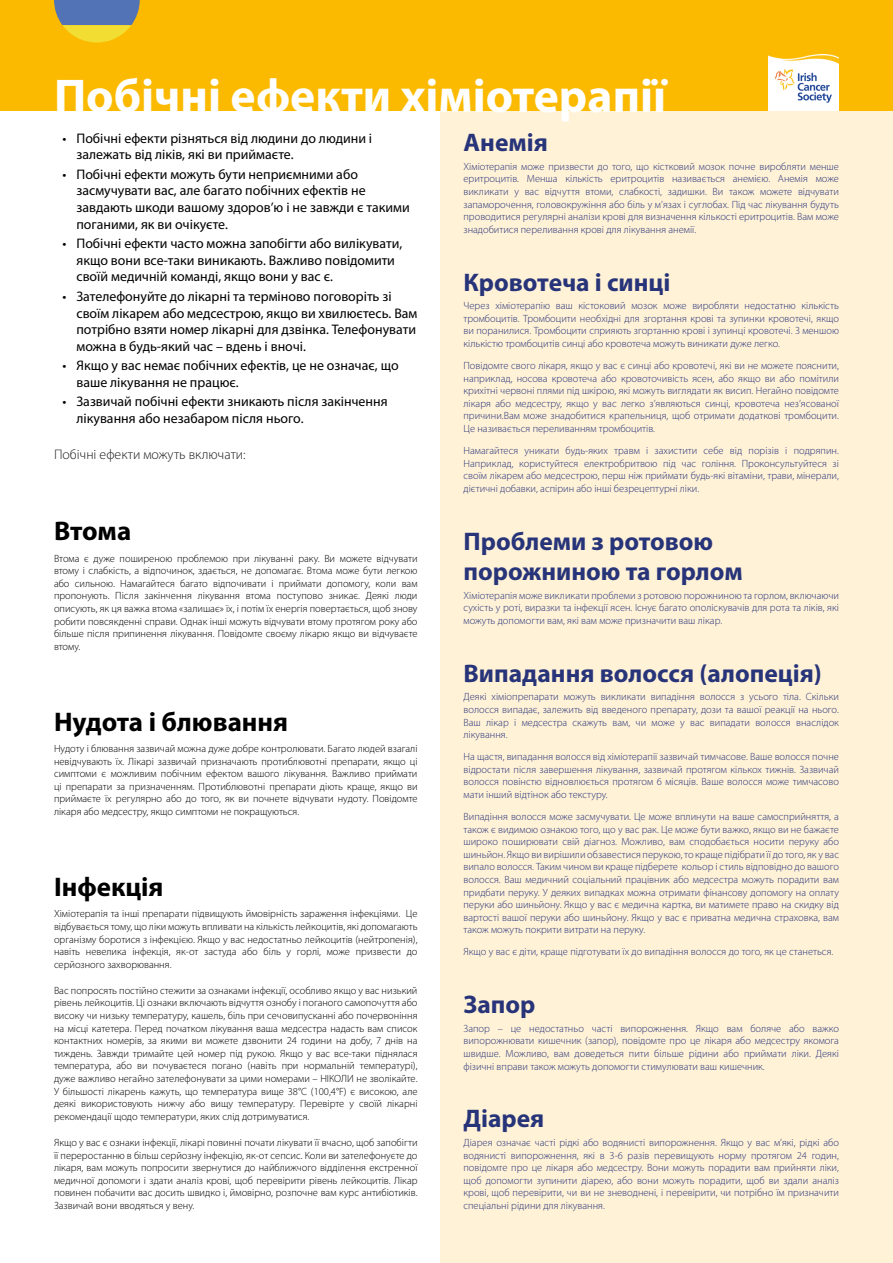
<style>
.page{position:relative;width:893px;height:1263px;background:#fff}
.page>*{position:absolute;margin:0;border:0;box-sizing:border-box;transform-origin:0 0}
.t1{font:700 47.55px "Myriad Pro";color:#fff}
.title_blk_ukr{font:700 27px "Myriad Pro";color:#000}
.title_blu_ukr{font:700 25.5px/30.6px "Myriad Pro";color:#283479}
.t2{font:13.95px/16.6px "Myriad Pro";color:#000}
.t3{font:300 13.95px "Myriad Pro";color:#1d1d1b}
.body_blu_ukr{font:300 10.5px/12.6px "Myriad Pro";color:#283479;text-align:justify}
.body_blk_ukr{font:300 10.5px/12.6px "Myriad Pro";color:#000;text-align:justify}
</style>
<div class="page">
<div style="left:441px;top:110px;width:452px;height:1153px;background:#fff2d7"></div>
<div style="left:0;top:0;width:893px;height:110px;background:#fbba00"></div>
<img style="left:769px;top:54px;width:70px;height:56px">
<svg style="left:54px;top:0;width:86px;height:43px"></svg>
<p class="t1" style="left:54px;top:65px;width:614px">Побічні ефекти хіміотерапії</p>
<p class="t2" style="left:76px;top:129px;width:297px;text-indent:-14px">• Побічні ефекти різняться від людини до людини і залежать від ліків, які ви приймаєте.</p>
<p class="t2" style="left:76px;top:165px;width:335px;text-indent:-14px">• Побічні ефекти можуть бути неприємними або засмучувати вас, але багато побічних ефектів не завдають шкоди вашому здоров’ю і не завжди є такими поганими, як ви очікуєте.</p>
<p class="t2" style="left:76px;top:235px;width:327px;text-indent:-14px">• Побічні ефекти часто можна запобігти або вилікувати, якщо вони все-таки виникають. Важливо повідомити своїй медичній команді, якщо вони у вас є.</p>
<p class="t2" style="left:76px;top:288px;width:343px;text-indent:-14px">• Зателефонуйте до лікарні та терміново поговоріть зі своїм лікарем або медсестрою, якщо ви хвилюєтесь. Вам потрібно взяти номер лікарні для дзвінка. Телефонувати можна в будь-який час – вдень і вночі.</p>
<p class="t2" style="left:76px;top:357px;width:324px;text-indent:-14px">• Якщо у вас немає побічних ефектів, це не означає, що ваше лікування не працює.</p>
<p class="t2" style="left:76px;top:393px;width:313px;text-indent:-14px">• Зазвичай побічні ефекти зникають після закінчення лікування або незабаром після нього.</p>
<p class="t3" style="left:54px;top:446px;width:193px">Побічні ефекти можуть включати:</p>
<p class="title_blu_ukr" style="left:463px;top:126px;width:86px">Анемія</p>
<p class="body_blu_ukr" style="left:463px;top:160px;width:377px">Хіміотерапія може призвести до того, що кістковий мозок почне виробляти менше еритроцитів. Менша кількість еритроцитів називається анемією. Анемія може викликати у вас відчуття втоми, слабкості, задишки. Ви також можете відчувати запаморочення, головокружіння або біль у м’язах і суглобах. Під час лікування будуть проводитися регулярні аналізи крові для визначення кількості еритроцитів. Вам може знадобитися переливання крові для лікування анемії.</p>
<p class="title_blu_ukr" style="left:463px;top:266px;width:208px">Кровотеча і синці</p>
<p class="body_blu_ukr" style="left:463px;top:299px;width:377px">Через хіміотерапію ваш кістоковий мозок може виробляти недостатню кількість тромбоцитів. Тромбоцити необхідні для згортання крові та зупинки кровотечі, якщо ви поранилися. Тромбоцити сприяють згортанню крові і зупинці кровотечі. З меншою кількістю тромбоцитів синці або кровотеча можуть виникати дуже легко.</p>
<p class="body_blu_ukr" style="left:463px;top:359px;width:377px">Повідомте свого лікаря, якщо у вас є синці або кровотечі, які ви не можете пояснити, наприклад, носова кровотеча або кровоточивість ясен, або якщо ви або помітили крихітні червоні плями під шкірою, які можуть виглядати як висип. Негайно повідомте лікаря або медсестру, якщо у вас легко з’являються синці, кровотеча нез’ясованої причини.Вам може знадобитися крапельниця, щоб отримати додаткові тромбоцити.<br>Це називається переливанням тромбоцитів.</p>
<p class="body_blu_ukr" style="left:463px;top:444px;width:377px">Намагайтеся уникати будь-яких травм і захистити себе від порізів і подряпин.<br>Наприклад, користуйтеся електробритвою під час гоління. Проконсультуйтеся зі своїм лікарем або медсестрою, перш ніж приймати будь-які вітаміни, трави, мінерали, дієтичні добавки, аспірин або інші безрецептурні ліки.</p>
<p class="title_blu_ukr" style="left:463px;top:525px;width:281px">Проблеми з ротовою порожниною та горлом</p>
<p class="body_blu_ukr" style="left:463px;top:589px;width:377px">Хіміотерапія може викликати проблеми з ротовою порожниною та горлом, включаючи сухість у роті, виразки та інфекції ясен. Існує багато ополіскувачів для рота та ліків, які можуть допомогти вам, які вам може призначити ваш лікар.</p>
<p class="title_blu_ukr" style="left:463px;top:657px;width:360px">Випадання волосся (алопеція)</p>
<p class="body_blu_ukr" style="left:463px;top:690px;width:377px">Деякі хіміопрепарати можуть викликати випадіння волосся з усього тіла. Скільки волосся випадає, залежить від введеного препарату, дози та вашої реакції на нього.<br>Ваш лікар і медсестра скажуть вам, чи може у вас випадати волосся внаслідок лікування.</p>
<p class="body_blu_ukr" style="left:463px;top:750px;width:377px">На щастя, випадання волосся від хіміотерапії зазвичай тимчасове. Ваше волосся почне відростати після завершення лікування, зазвичай протягом кількох тижнів. Зазвичай волосся повінстю відновлюється протягом 6 місяців. Ваше волосся може тимчасово мати інший відтінок або текстуру.</p>
<p class="body_blu_ukr" style="left:463px;top:810px;width:377px">Випадіння волосся може засмучувати. Це може вплинути на ваше самосприйняття, а також є видимою ознакою того, що у вас рак. Це може бути важко, якщо ви не бажаєте широко поширювати свій діагноз. Можливо, вам сподобається носити перуку або шиньйон. Якщо ви вирішили обзавестися перукою, то краще підібрати її до того, як у вас випало волосся. Таким чином ви краще підберете кольор і стиль відповідно до вашого волосся. Ваш медичний соціальний працівник або медсестра можуть порадити вам придбати перуку. У деяких випадках можна отримати фінансову допомогу на оплату перуки або шиньйону. Якщо у вас є медична картка, ви матимете право на скидку від вартості вашої перуки або шиньйону. Якщо у вас є приватна медична страховка, вам також можуть покрити витрати на перуку.</p>
<p class="body_blu_ukr" style="left:463px;top:945px;width:371px">Якщо у вас є діти, краще підготувати їх до випадіння волосся до того, як це станеться.</p>
<p class="title_blk_ukr" style="left:54px;top:514px;width:79px">Втома</p>
<p class="body_blk_ukr" style="left:54px;top:552px;width:365px">Втома є дуже поширеною проблемою при лікуванні раку. Ви можете відчувати втому і слабкість, а відпочинок, здається, не допомагає. Втома може бути легкою або сильною. Намагайтеся багато відпочивати і приймати допомогу, коли вам пропонують. Після закінчення лікування втома поступово зникає. Деякі люди описують, як ця важка втома «залишає» їх, і потім їх енергія повертається, щоб знову робити повсякденні справи. Однак інші можуть відчувати втому протягом року або більше після припинення лікування. Повідомте своєму лікарю якщо ви відчуваєте втому.</p>
<p class="title_blk_ukr" style="left:54px;top:704px;width:236px">Нудота і блювання</p>
<p class="body_blk_ukr" style="left:54px;top:742px;width:365px">Нудоту і блювання зазвичай можна дуже добре контролювати. Багато людей взагалі невідчувають їх. Лікарі зазвичай призначають протиблювотні препарати, якщо ці симптоми є можливим побічним ефектом вашого лікування. Важливо приймати ці препарати за призначенням. Протиблювотні препарати діють краще, якщо ви приймаєте їх регулярно або до того, як ви почнете відчувати нудоту. Повідомте лікаря або медсестру, якщо симптоми не покращуються.</p>
<p class="title_blk_ukr" style="left:54px;top:869px;width:111px">Інфекція</p>
<p class="body_blk_ukr" style="left:54px;top:907px;width:365px">Хіміотерапія та інші препарати підвищують ймовірність зараження інфекціями. Це відбувається тому, що ліки можуть впливати на кількість лейкоцитів, які допомагають організму боротися з інфекцією. Якщо у вас недостатньо лейкоцитів (нейтропенія), навіть невелика інфекція, як-от застуда або біль у горлі, може призвести до серйозного захворювання.</p>
<p class="body_blk_ukr" style="left:54px;top:984px;width:365px">Вас попросять постійно стежити за ознаками інфекції, особливо якщо у вас низький рівень лейкоцитів. Ці ознаки включають відчуття ознобу і поганого самопочуття або високу чи низьку температуру, кашель, біль при сечовипусканні або почервоніння на місці катетера. Перед початком лікування ваша медсестра надасть вам список контактних номерів, за якими ви можете дзвонити 24 години на добу, 7 днів на тиждень. Завжди тримайте цей номер під рукою. Якщо у вас все-таки піднялася температура, або ви почуваєтеся погано (навіть при нормальній температурі), дуже важливо негайно зателефонувати за цими номерами – НІКОЛИ не зволікайте.<br>У більшості лікарень кажуть, що температура вище 38°C (100,4°F) є високою, але деякі використовують нижчу або вищу температуру. Перевірте у своїй лікарні рекомендації щодо температури, яких слід дотримуватися.</p>
<p class="body_blk_ukr" style="left:54px;top:1136px;width:365px">Якщо у вас є ознаки інфекції, лікарі повинні почати лікувати її вчасно, щоб запобігти її переростанню в більш серйозну інфекцію, як-от сепсис. Коли ви зателефонуєте до лікаря, вам можуть попросити звернутися до найближчого відділення екстренної медичної допомоги і здати аналіз крові, щоб перевірити рівень лейкоцитів. Лікар повинен побачити вас досить швидко і, ймовірно, розпочне вам курс антибіотиків.<br>Зазвичай вони вводяться у вену.</p>
<p class="title_blu_ukr" style="left:463px;top:988px;width:74px">Запор</p>
<p class="body_blu_ukr" style="left:463px;top:1022px;width:377px">Запор – це недостатньо часті випорожнення. Якщо вам боляче або важко випорожнювати кишечник (запор), повідомте про це лікаря або медсестру якомога швидше. Можливо, вам доведеться пити більше рідини або приймати ліки. Деякі фізичні вправи також можуть допомогти стимулювати ваш кишечник.</p>
<p class="title_blu_ukr" style="left:463px;top:1103px;width:82px">Діарея</p>
<p class="body_blu_ukr" style="left:463px;top:1136px;width:377px">Діарея означає часті рідкі або водянисті випорожнення. Якщо у вас м’які, рідкі або водянисті випорожнення, які в 3-6 разів перевищують норму протягом 24 годин, повідомте про це лікаря або медсестру. Вони можуть порадити вам прийняти ліки, щоб допомогти зупинити діарею, або вони можуть порадити, щоб ви здали аналіз крові, щоб перевірити, чи ви не зневоднені, і перевірити, чи потрібно їм призначити спеціальні рідини для лікування.</p>
</div>
